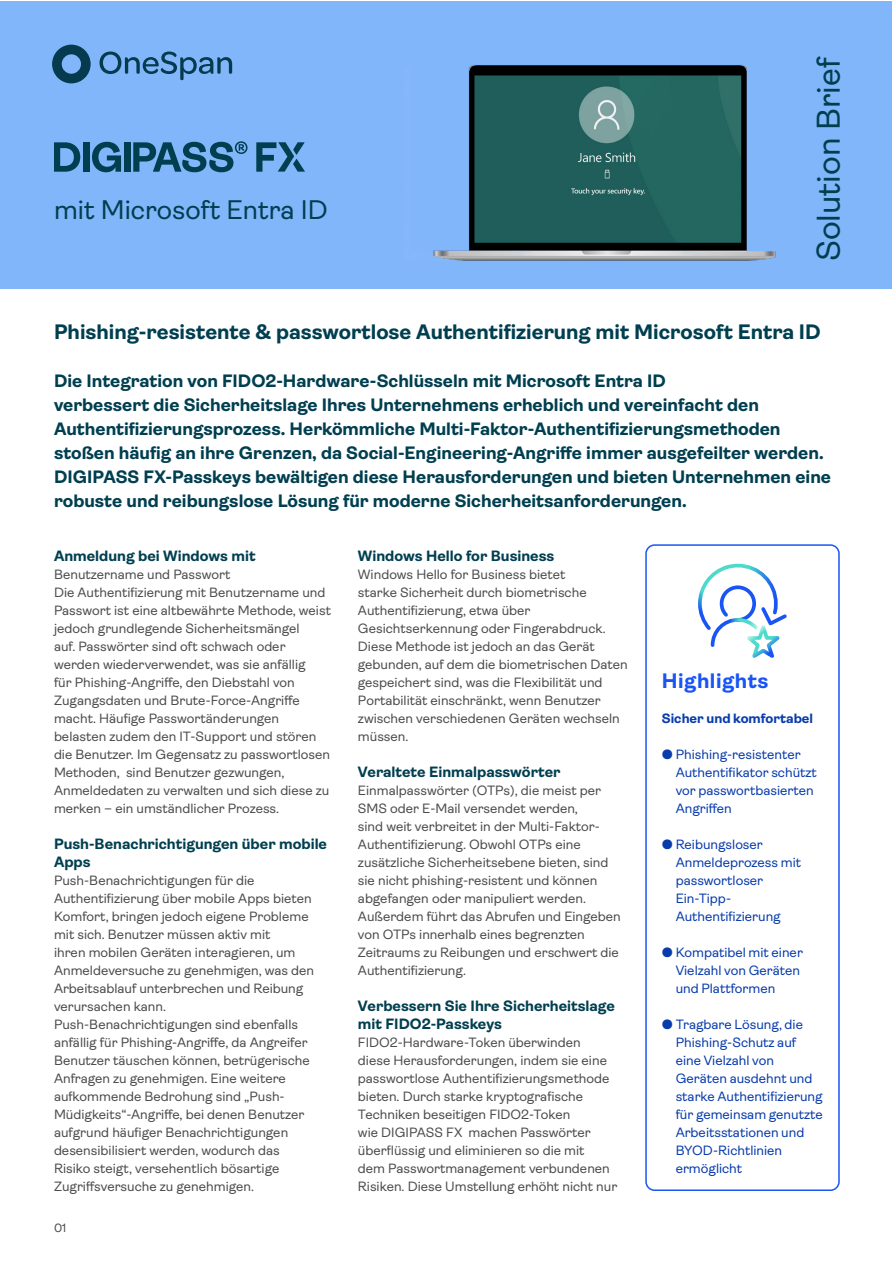
<style>
.page{position:relative;width:893px;height:1263px;background:#fff}
.page>*{position:absolute;margin:0;border:0;box-sizing:border-box;transform-origin:0 0}
.Angled_header_category_text{font:33px "Ambit";color:#003f50}
.Angled_header_category_text-2{font:27px "Ambit";color:#003f50}
.Intro_para{font:700 21px "Ambit";color:#003f50}
.Boxed_headline{font:700 21px "Ambit";letter-spacing:.025em;color:#1955f5}
.Intro_para-2{font:700 18px/24px "Ambit";color:#003f50}
.Text_body{font:700 15px/18px "Ambit";color:#003f50}
.Text_body-2{font:13.5px/18px "Ambit";color:#4b4c4d}
.Boxed_bullets{font:13.5px/18px "Ambit";color:#083bac}
.Boxed_subheader{font:700 13.5px "Ambit";color:#083bac}
.t1{font:12px "Ambit";color:#4b4c4d}
</style>
<div class="page">
<div style="left:1px;top:1px;width:891px;height:287px;background:#82b6fb"></div>
<svg style="left:54px;top:142px;width:26px;height:30px"></svg>
<div style="left:83px;top:142px;width:6px;height:30px;background:#003f50"></div>
<svg style="left:92px;top:142px;width:29px;height:30px"></svg>
<div style="left:124px;top:142px;width:6px;height:30px;background:#003f50"></div>
<svg style="left:133px;top:141px;width:115px;height:31px"></svg>
<svg style="left:256px;top:142px;width:49px;height:30px"></svg>
<img style="left:433px;top:65px;width:343px;height:196px">
<div style="left:645px;top:544px;width:195px;height:647px;border:2px solid #1955f5;border-radius:9px"></div>
<svg style="left:698px;top:563px;width:89px;height:95px"></svg>
<svg style="left:100px;top:52px;width:132px;height:28px"></svg>
<svg style="left:52px;top:45px;width:39px;height:38px"></svg>
<p class="Angled_header_category_text-2" style="left:54px;top:195px;width:275px">mit Microsoft Entra ID</p>
<p class="Angled_header_category_text" style="left:810px;top:261px;width:207px;rotate:-90deg">Solution Brief</p>
<p class="Intro_para" style="left:54px;top:320px;width:768px">Phishing-resistente &amp; passwortlose Authentifizierung mit Microsoft Entra ID</p>
<p class="Intro_para-2" style="left:54px;top:369px;width:779px">Die Integration von FIDO2-Hardware-Schlüsseln mit Microsoft Entra ID<br>verbessert die Sicherheitslage Ihres Unternehmens erheblich und vereinfacht den Authentifizierungsprozess. Herkömmliche Multi-Faktor-Authentifizierungsmethoden stoßen häufig an ihre Grenzen, da Social-Engineering-Angriffe immer ausgefeilter werden.<br>DIGIPASS FX-Passkeys bewältigen diese Herausforderungen und bieten Unternehmen eine robuste und reibungslose Lösung für moderne Sicherheitsanforderungen.</p>
<p class="Text_body" style="left:54px;top:547px;width:203px">Anmeldung bei Windows mit</p>
<p class="Text_body-2" style="left:54px;top:565px;width:278px">Benutzername und Passwort<br>Die Authentifizierung mit Benutzername und Passwort ist eine altbewährte Methode, weist jedoch grundlegende Sicherheitsmängel<br>auf. Passwörter sind oft schwach oder werden wiederverwendet, was sie anfällig<br>für Phishing-Angriffe, den Diebstahl von Zugangsdaten und Brute-Force-Angriffe macht. Häufige Passwortänderungen belasten zudem den IT-Support und stören die Benutzer. Im Gegensatz zu passwortlosen Methoden, sind Benutzer gezwungen, Anmeldedaten zu verwalten und sich diese zu merken – ein umständlicher Prozess.</p>
<p class="Text_body" style="left:54px;top:835px;width:275px">Push-Benachrichtigungen über mobile<br>Apps</p>
<p class="Text_body-2" style="left:54px;top:871px;width:262px">Push-Benachrichtigungen für die Authentifizierung über mobile Apps bieten Komfort, bringen jedoch eigene Probleme mit sich. Benutzer müssen aktiv mit<br>ihren mobilen Geräten interagieren, um Anmeldeversuche zu genehmigen, was den Arbeitsablauf unterbrechen und Reibung verursachen kann.</p>
<p class="Text_body-2" style="left:54px;top:1015px;width:257px">Push-Benachrichtigungen sind ebenfalls anfällig für Phishing-Angriffe, da Angreifer Benutzer täuschen können, betrügerische Anfragen zu genehmigen. Eine weitere aufkommende Bedrohung sind „Push-Müdigkeits“-Angriffe, bei denen Benutzer aufgrund häufiger Benachrichtigungen desensibilisiert werden, wodurch das Risiko steigt, versehentlich bösartige Zugriffsversuche zu genehmigen.</p>
<p class="t1" style="left:54px;top:1222px;width:14px">01</p>
<p class="Text_body" style="left:358px;top:547px;width:198px">Windows Hello for Business</p>
<p class="Text_body-2" style="left:358px;top:565px;width:271px">Windows Hello for Business bietet<br>starke Sicherheit durch biometrische Authentifizierung, etwa über Gesichtserkennung oder Fingerabdruck.<br>Diese Methode ist jedoch an das Gerät gebunden, auf dem die biometrischen Daten gespeichert sind, was die Flexibilität und Portabilität einschränkt, wenn Benutzer zwischen verschiedenen Geräten wechseln müssen.</p>
<p class="Text_body" style="left:358px;top:763px;width:204px">Veraltete Einmalpasswörter</p>
<p class="Text_body-2" style="left:358px;top:781px;width:264px">Einmalpasswörter (OTPs), die meist per SMS oder E-Mail versendet werden,<br>sind weit verbreitet in der Multi-Faktor-Authentifizierung. Obwohl OTPs eine zusätzliche Sicherheitsebene bieten, sind sie nicht phishing-resistent und können abgefangen oder manipuliert werden.<br>Außerdem führt das Abrufen und Eingeben von OTPs innerhalb eines begrenzten Zeitraums zu Reibungen und erschwert die Authentifizierung.</p>
<p class="Text_body" style="left:358px;top:997px;width:258px">Verbessern Sie Ihre Sicherheitslage mit FIDO2-Passkeys</p>
<p class="Text_body-2" style="left:358px;top:1033px;width:261px">FIDO2-Hardware-Token überwinden<br>diese Herausforderungen, indem sie eine passwortlose Authentifizierungsmethode bieten. Durch starke kryptografische Techniken beseitigen FIDO2-Token<br>wie DIGIPASS FX machen Passwörter überflüssig und eliminieren so die mit<br>dem Passwortmanagement verbundenen Risiken. Diese Umstellung erhöht nicht nur</p>
<p class="Boxed_headline" style="left:662px;top:669px;width:108px">Highlights</p>
<p class="Boxed_subheader" style="left:662px;top:711px;width:153px">Sicher und komfortabel</p>
<p class="Boxed_bullets" style="left:676px;top:745px;width:143px;text-indent:-14px">● Phishing-resistenter<br>Authentifikator schützt vor passwortbasierten<br>Angriffen</p>
<p class="Boxed_bullets" style="left:676px;top:835px;width:127px;text-indent:-14px">● Reibungsloser<br>Anmeldeprozess mit passwortloser<br>Ein-Tipp-<br>Authentifizierung</p>
<p class="Boxed_bullets" style="left:676px;top:943px;width:129px;text-indent:-14px">● Kompatibel mit einer<br>Vielzahl von Geräten und Plattformen</p>
<p class="Boxed_bullets" style="left:676px;top:1015px;width:149px;text-indent:-14px">● Tragbare Lösung, die<br>Phishing-Schutz auf eine Vielzahl von<br>Geräten ausdehnt und starke Authentifizierung für gemeinsam genutzte<br>Arbeitsstationen und<br>BYOD-Richtlinien ermöglicht</p>
</div>
